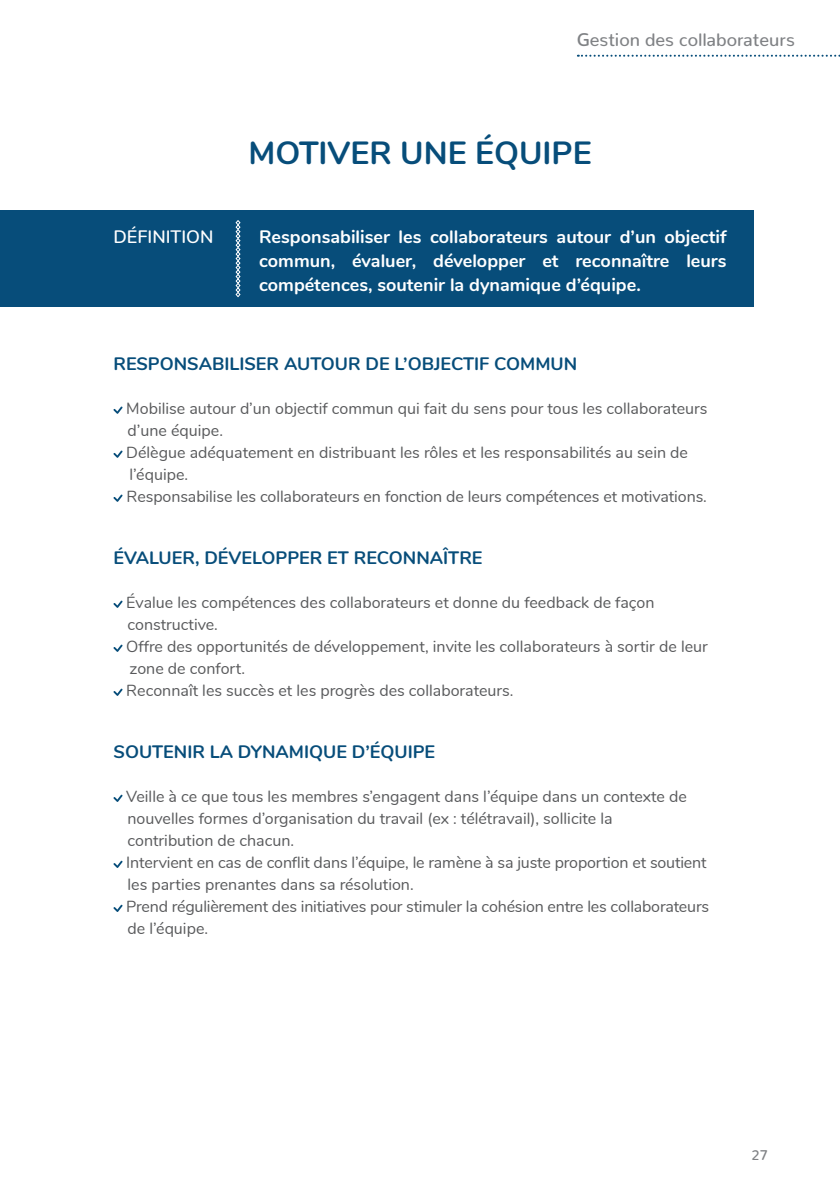
<style>
.page{position:relative;width:840px;height:1191px;background:#fff}
.page>*{position:absolute;margin:0;border:0;box-sizing:border-box;transform-origin:0 0}
.t1{font:700 32px "Nunito";color:#074d7a}
.t2{font:700 18px/24px "Nunito";color:#fff;text-align:justify}
.t3{font:700 18px "Nunito";color:#074d7a}
.t4{font:500 18px "Nunito";color:#808285}
.t5{font:600 18px "Nunito";color:#fff}
.t6{font:16px/22px "Nunito";color:#58595b}
.t7{font:500 14px "Nunito";color:#808285}
</style>
<div class="page">
<div style="left:0;top:211px;width:753px;height:96px;background:#074d7a"></div>
<svg style="left:113px;top:406px;width:9px;height:8px"></svg>
<svg style="left:113px;top:450px;width:9px;height:8px"></svg>
<svg style="left:113px;top:494px;width:9px;height:8px"></svg>
<svg style="left:113px;top:600px;width:9px;height:8px"></svg>
<svg style="left:113px;top:644px;width:9px;height:8px"></svg>
<svg style="left:113px;top:688px;width:9px;height:8px"></svg>
<svg style="left:113px;top:794px;width:9px;height:8px"></svg>
<svg style="left:113px;top:860px;width:9px;height:8px"></svg>
<svg style="left:113px;top:904px;width:9px;height:8px"></svg>
<svg style="left:577px;top:55px;width:263px;height:2px"></svg>
<svg style="left:235px;top:220px;width:5px;height:77px"></svg>
<p class="t4" style="left:576px;top:24px;width:219px">Gestion des collaborateurs</p>
<p class="t5" style="left:113px;top:223px;width:101px">DÉFINITION</p>
<h1 class="t1" style="left:248px;top:130px;width:344px">MOTIVER UNE ÉQUIPE</h1>
<p class="t2" style="left:259px;top:223px;width:468px">Responsabiliser les collaborateurs autour d’un objectif commun, évaluer, développer et reconnaître leurs compétences, soutenir la dynamique d’équipe.</p>
<p class="t3" style="left:113px;top:350px;width:465px">RESPONSABILISER AUTOUR DE L’OBJECTIF COMMUN</p>
<p class="t6" style="left:126px;top:396px;width:582px">Mobilise autour d’un objectif commun qui fait du sens pour tous les collaborateurs d’une équipe.<br>Délègue adéquatement en distribuant les rôles et les responsabilités au sein de l’équipe.<br>Responsabilise les collaborateurs en fonction de leurs compétences et motivations.</p>
<p class="t3" style="left:113px;top:544px;width:370px">ÉVALUER, DÉVELOPPER ET RECONNAÎTRE</p>
<p class="t6" style="left:126px;top:590px;width:582px">Évalue les compétences des collaborateurs et donne du feedback de façon constructive.<br>Offre des opportunités de développement, invite les collaborateurs à sortir de leur zone de confort.<br>Reconnaît les succès et les progrès des collaborateurs.</p>
<p class="t3" style="left:113px;top:738px;width:323px">SOUTENIR LA DYNAMIQUE D’ÉQUIPE</p>
<p class="t6" style="left:126px;top:784px;width:584px">Veille à ce que tous les membres s’engagent dans l’équipe dans un contexte de nouvelles formes d’organisation du travail (ex : télétravail), sollicite la<br>contribution de chacun.<br>Intervient en cas de conflit dans l’équipe, le ramène à sa juste proportion et soutient les parties prenantes dans sa résolution.<br>Prend régulièrement des initiatives pour stimuler la cohésion entre les collaborateurs de l’équipe.</p>
<p class="t7" style="left:751px;top:1142px;width:18px">27</p>
</div>
